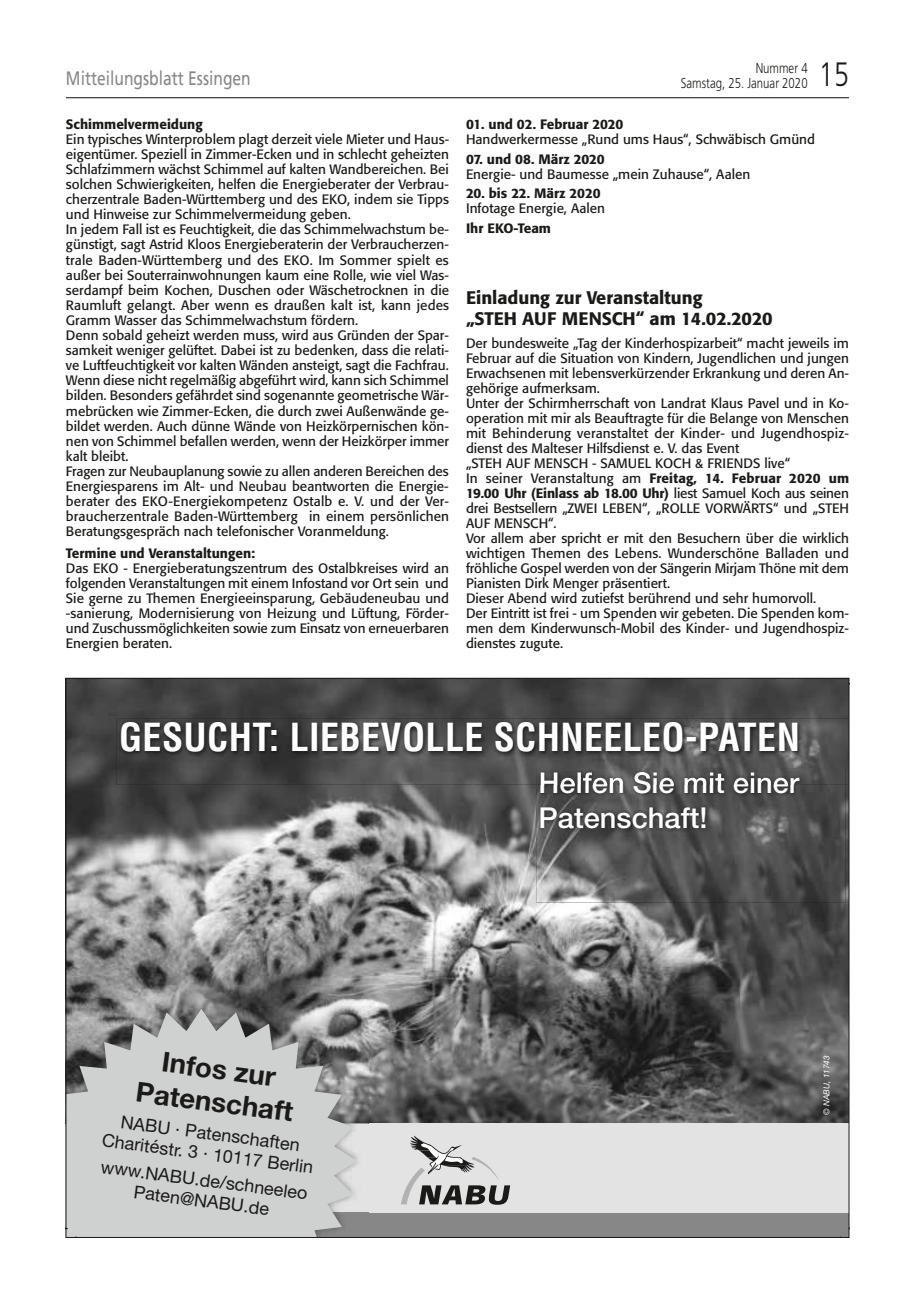
<style>
.page{position:relative;width:915px;height:1297px;background:#fff}
.page>*{position:absolute;margin:0;border:0;box-sizing:border-box;transform-origin:0 0}
.t1{font:700 condensed 37.8px "Helvetica";letter-spacing:.01em;color:#fff}
.t2{font:300 33.75px "Frutiger";color:#1a1a18;scale:.8 1}
.t3{font:500 28.8px/34.7px "Helvetica Neue";color:#fff}
.t4{font:700 27.45px/33px "Helvetica Neue";color:#1a1a18;text-align:center}
.t5{font:19.5px "Frutiger";color:#868786;scale:.8 1}
.t6{font:500 18px/21px "Formata";color:#1a1a18}
.t7{font:17.85px/20.4px "Helvetica Neue";color:#1a1a18;text-align:center}
.t8{font:300 14.25px "Frutiger";color:#1a1a18;scale:.8 1}
.t9{font:13.5px/15.1px "Formata";color:#1a1a18}
.t10{font:500 13.5px "Formata";color:#1a1a18}
.t11{font:italic 8.25px "Helvetica Neue";color:#fff}
.s1{font-weight:500}
</style>
<div class="page">
<hr style="left:66px;top:97px;width:782px;height:1px;background:#1a1a18">
<img style="left:68px;top:680px;width:778px;height:443px">
<div style="left:66px;top:1123px;width:782px;height:114px;background:#e3e3e3"></div>
<div style="left:76px;top:1213px;width:772px;height:24px;background:#868786"></div>
<svg style="left:401px;top:1136px;width:109px;height:69px"></svg>
<img style="left:536px;top:784px;width:309px;height:118px">
<img style="left:540px;top:784px;width:259px;height:9px">
<img style="left:117px;top:718px;width:729px;height:66px">
<img style="left:540px;top:772px;width:259px;height:12px">
<img style="left:68px;top:1000px;width:300px;height:213px">
<svg style="left:68px;top:1009px;width:289px;height:227px;background:#bdbebe"></svg>
<div style="left:68px;top:1092px;width:21px;height:144px;background:#cfd0d0"></div>
<p class="t8" style="left:755px;top:60px;width:66px">Nummer 4</p>
<h3 class="t5" style="left:66px;top:66px;width:232px">Mitteilungsblatt Essingen</h3>
<p class="t8" style="left:680px;top:75px;width:160px">Samstag, 25. Januar 2020</p>
<h2 class="t2" style="left:818px;top:55px;width:39px">15</h2>
<p class="t10" style="left:66px;top:116px;width:138px">Schimmelvermeidung</p>
<p class="t9" style="left:66px;top:131px;width:384px">Ein typisches Winterproblem plagt derzeit viele Mieter und Haus&shy;eigentümer. Speziell in Zimmer-Ecken und in schlecht geheizten Schlafzimmern wächst Schimmel auf kalten Wandbereichen. Bei solchen Schwierigkeiten, helfen die Energieberater der Verbrau&shy;cherzentrale Baden-Württemberg und des EKO, indem sie Tipps und Hinweise zur Schimmelvermeidung geben.<br>In jedem Fall ist es Feuchtigkeit, die das Schimmelwachstum be&shy;günstigt, sagt Astrid Kloos Energieberaterin der Verbraucherzen&shy;trale Baden-Württemberg und des EKO. Im Sommer spielt es außer bei Souterrainwohnungen kaum eine Rolle, wie viel Was&shy;serdampf beim Kochen, Duschen oder Wäschetrocknen in die Raumluft gelangt. Aber wenn es draußen kalt ist, kann jedes Gramm Wasser das Schimmelwachstum fördern.<br>Denn sobald geheizt werden muss, wird aus Gründen der Spar&shy;samkeit weniger gelüftet. Dabei ist zu bedenken, dass die relati&shy;ve Luftfeuchtigkeit vor kalten Wänden ansteigt, sagt die Fachfrau.<br>Wenn diese nicht regelmäßig abgeführt wird, kann sich Schimmel bilden. Besonders gefährdet sind sogenannte geometrische Wär&shy;mebrücken wie Zimmer-Ecken, die durch zwei Außenwände ge&shy;bildet werden. Auch dünne Wände von Heizkörpernischen kön&shy;nen von Schimmel befallen werden, wenn der Heizkörper immer kalt bleibt.<br>Fragen zur Neubauplanung sowie zu allen anderen Bereichen des Energiesparens im Alt- und Neubau beantworten die Energie&shy;berater des EKO-Energiekompetenz Ostalb e. V. und der Ver&shy;braucherzentrale Baden-Württemberg in einem persönlichen Beratungsgespräch nach telefonischer Voranmeldung.</p>
<p class="t10" style="left:66px;top:545px;width:190px">Termine und Veranstaltungen:</p>
<p class="t9" style="left:66px;top:560px;width:384px;text-align:justify">Das EKO - Energieberatungszentrum des Ostalbkreises wird an folgenden Veranstaltungen mit einem Infostand vor Ort sein und Sie gerne zu Themen Energieeinsparung, Gebäudeneubau und -sanierung, Modernisierung von Heizung und Lüftung, Förder&shy;und Zuschussmöglichkeiten sowie zum Einsatz von erneuerbaren Energien beraten.</p>
<p class="t10" style="left:466px;top:116px;width:159px">01. und 02. Februar 2020</p>
<p class="t9" style="left:466px;top:131px;width:350px">Handwerkermesse „Rund ums Haus“, Schwäbisch Gmünd</p>
<p class="t10" style="left:466px;top:150px;width:140px">07. und 08. März 2020</p>
<p class="t9" style="left:466px;top:166px;width:286px">Energie- und Baumesse „mein Zuhause“, Aalen</p>
<p class="t10" style="left:466px;top:185px;width:136px">20. bis 22. März 2020</p>
<p class="t9" style="left:466px;top:201px;width:140px">Infotage Energie, Aalen</p>
<p class="t10" style="left:466px;top:220px;width:86px">Ihr EKO-Team</p>
<h3 class="t6" style="left:466px;top:287px;width:308px">Einladung zur Veranstaltung<br>„STEH AUF MENSCH“ am 14.02.2020</h3>
<p class="t9" style="left:466px;top:336px;width:384px">Der bundesweite „Tag der Kinderhospizarbeit“ macht jeweils im Februar auf die Situation von Kindern, Jugendlichen und jungen Erwachsenen mit lebensverkürzender Erkrankung und deren An&shy;gehörige aufmerksam.<br>Unter der Schirmherrschaft von Landrat Klaus Pavel und in Ko&shy;operation mit mir als Beauftragte für die Belange von Menschen mit Behinderung veranstaltet der Kinder- und Jugendhospiz&shy;dienst des Malteser Hilfsdienst e. V. das Event<br>„STEH AUF MENSCH - SAMUEL KOCH &amp; FRIENDS live“<br>In seiner Veranstaltung am <span class="s1">Freitag, 14. Februar 2020 um 19.00 Uhr (Einlass ab 18.00 Uhr)</span> liest Samuel Koch aus seinen drei Bestsellern „ZWEI LEBEN“, „ROLLE VORWÄRTS“ und „STEH AUF MENSCH“.<br>Vor allem aber spricht er mit den Besuchern über die wirklich wichtigen Themen des Lebens. Wunderschöne Balladen und fröhliche Gospel werden von der Sängerin Mirjam Thöne mit dem Pianisten Dirk Menger präsentiert.<br>Dieser Abend wird zutiefst berührend und sehr humorvoll.<br>Der Eintritt ist frei - um Spenden wir gebeten. Die Spenden kom&shy;men dem Kinderwunsch-Mobil des Kinder- und Jugendhospiz&shy;dienstes zugute.</p>
<h1 class="t1" style="left:119px;top:714px;width:682px">GESUCHT: LIEBEVOLLE SCHNEELEO-PATEN</h1>
<h3 class="t4" style="left:142px;top:1042px;width:160px;rotate:7deg">Infos zur<br>Patenschaft</h3>
<h3 class="t7" style="left:106px;top:1110px;width:214px;rotate:7deg">NABU · Patenschaften<br>Charitéstr. 3 · 10117 Berlin</h3>
<h3 class="t7" style="left:102px;top:1157px;width:209px;rotate:7deg">www.NABU.de/schneeleo<br>Paten@NABU.de</h3>
<h3 class="t3" style="left:538px;top:765px;width:262px">Helfen Sie mit einer<br>Patenschaft!</h3>
<p class="t11" style="left:821px;top:1115px;width:61px;rotate:-90deg">© NABU, 11743</p>
</div>
